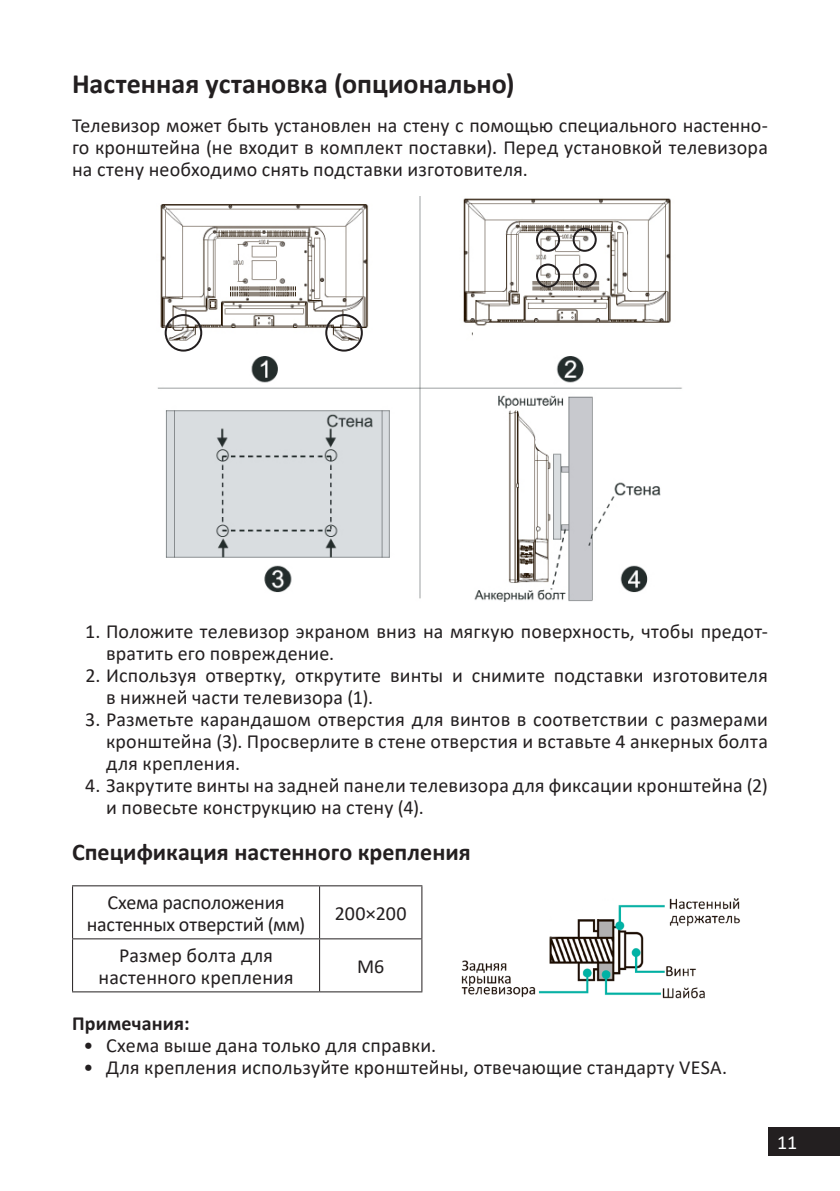
<style>
.page{position:relative;width:840px;height:1191px;background:#fff}
.page>*{position:absolute;margin:0;border:0;box-sizing:border-box;transform-origin:0 0}
.Заголовок_14{font:700 28px "Calibri";color:#231f20}
.Заголовок_12{font:700 24px "Calibri";color:#231f20}
.t1{font:20px/22px "Calibri";letter-spacing:.01em;color:#231f20}
.t2{font:20px "Calibri";letter-spacing:-.01em;color:#231f20}
.t3{font:700 20px "Calibri";letter-spacing:.01em;color:#231f20}
.t4{font:20px "Calibri";color:#fff}
</style>
<div class="page">
<div style="left:767px;top:1126px;width:72px;height:29px;background:#231f20"></div>
<hr style="left:72px;top:885px;width:247px;height:1px;background:#231f20">
<hr style="left:72px;top:886px;width:1px;height:52px;background:#231f20">
<hr style="left:319px;top:885px;width:103px;height:1px;background:#231f20">
<hr style="left:319px;top:886px;width:1px;height:52px;background:#231f20">
<hr style="left:421px;top:886px;width:1px;height:52px;background:#231f20">
<hr style="left:72px;top:938px;width:247px;height:1px;background:#231f20">
<hr style="left:72px;top:939px;width:1px;height:52px;background:#231f20">
<hr style="left:319px;top:938px;width:103px;height:1px;background:#231f20">
<hr style="left:319px;top:939px;width:1px;height:52px;background:#231f20">
<hr style="left:421px;top:939px;width:1px;height:52px;background:#231f20">
<hr style="left:72px;top:991px;width:247px;height:1px;background:#231f20">
<hr style="left:319px;top:991px;width:103px;height:1px;background:#231f20">
<img style="left:157px;top:197px;width:525px;height:404px">
<img style="left:461px;top:898px;width:279px;height:101px">
<div style="left:535px;top:228px;width:24px;height:24px;border:2px solid #231f20;border-radius:50%"></div>
<div style="left:572px;top:228px;width:24px;height:24px;border:2px solid #231f20;border-radius:50%"></div>
<div style="left:572px;top:263px;width:24px;height:25px;border:2px solid #231f20;border-radius:50%"></div>
<div style="left:535px;top:263px;width:24px;height:25px;border:2px solid #231f20;border-radius:50%"></div>
<div style="left:165px;top:314px;width:37px;height:37px;border:2px solid #231f20;border-radius:50%"></div>
<div style="left:325px;top:314px;width:37px;height:37px;border:2px solid #231f20;border-radius:50%"></div>
<p class="Заголовок_14" style="left:72px;top:64px;width:444px">Настенная установка (опционально)</p>
<p class="t1" style="left:72px;top:114px;width:697px;text-align:justify">Телевизор может быть установлен на стену с помощью специального настенно&shy;го кронштейна (не входит в комплект поставки). Перед установкой телевизора на стену необходимо снять подставки изготовителя.</p>
<p class="t1" style="left:106px;top:620px;width:663px;text-indent:-21px">1. Положите телевизор экраном вниз на мягкую поверхность, чтобы предот&shy;вратить его повреждение.</p>
<p class="t1" style="left:106px;top:664px;width:663px;text-indent:-21px">2. Используя отвертку, открутите винты и снимите подставки изготовителя в нижней части телевизора (1).</p>
<p class="t1" style="left:106px;top:708px;width:663px;text-align:justify;text-indent:-21px">3. Разметьте карандашом отверстия для винтов в соответствии с размерами кронштейна (3). Просверлите в стене отверстия и вставьте 4 анкерных болта для крепления.</p>
<p class="t1" style="left:106px;top:774px;width:663px;text-indent:-21px">4. Закрутите винты на задней панели телевизора для фиксации кронштейна (2) и повесьте конструкцию на стену (4).</p>
<p class="Заголовок_12" style="left:72px;top:835px;width:400px">Спецификация настенного крепления</p>
<p class="t2" style="left:107px;top:888px;width:179px">Схема расположения</p>
<p class="t2" style="left:87px;top:910px;width:220px">настенных отверстий (мм)</p>
<p class="t1" style="left:334px;top:901px;width:73px">200×200</p>
<p class="t1" style="left:119px;top:943px;width:155px">Размер болта для</p>
<p class="t1" style="left:98px;top:965px;width:196px">настенного крепления</p>
<p class="t1" style="left:357px;top:954px;width:29px">M6</p>
<p class="t3" style="left:72px;top:1009px;width:119px">Примечания:</p>
<p class="t1" style="left:83px;top:1034px;width:354px">• Схема выше дана только для справки.</p>
<p class="t1" style="left:83px;top:1056px;width:645px">• Для крепления используйте кронштейны, отвечающие стандарту VESA.</p>
<p class="t4" style="left:776px;top:1128px;width:22px">11</p>
</div>
